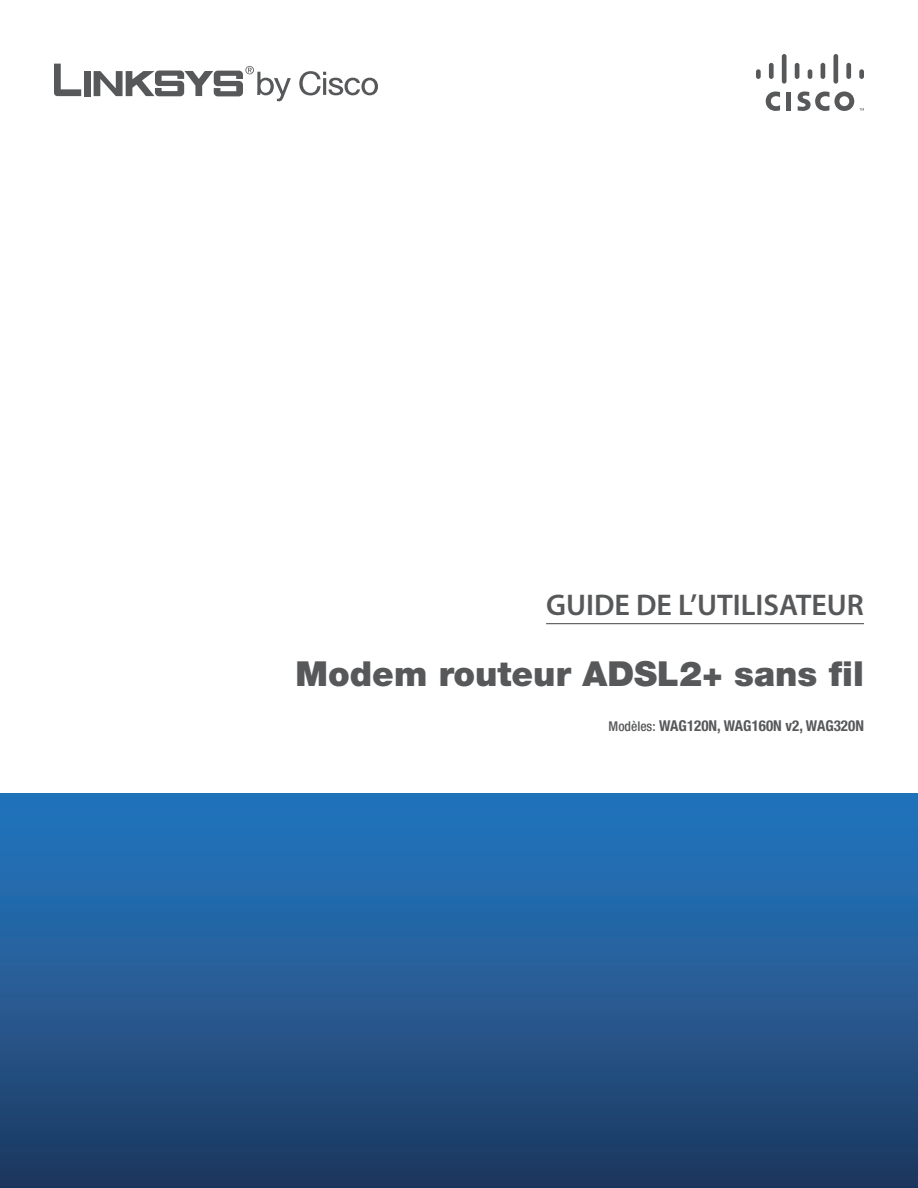
<style>
.page{position:relative;width:918px;height:1188px;background:#fff}
.page>*{position:absolute;margin:0;border:0;box-sizing:border-box;transform-origin:0 0}
.t1{font:900 34.5px "Helvetica Neue";color:#57585a}
.t2{font:600 30px "Myriad Pro";color:#57585a}
.t3{font:700 condensed 15px "Helvetica Neue";color:#57585a}
.s1{font-weight:500;font-size:13.5px}
</style>
<div class="page">
<div style="left:0;top:794px;width:918px;height:394px;background:linear-gradient(to bottom,#2579c3,#213a60)"></div>
<svg style="left:299px;top:71px;width:79px;height:24px"></svg>
<div style="left:84px;top:71px;width:7px;height:25px;background:#57585a"></div>
<svg style="left:54px;top:64px;width:27px;height:32px"></svg>
<svg style="left:94px;top:66px;width:197px;height:35px"></svg>
<hr style="left:787px;top:92px;width:4px;height:19px;background:#57585a">
<svg style="left:766px;top:91px;width:14px;height:20px"></svg>
<div style="left:756px;top:69px;width:5px;height:10px;background:#57585a;border-radius:2px"></div>
<div style="left:769px;top:63px;width:5px;height:16px;background:#57585a;border-radius:2px"></div>
<div style="left:782px;top:54px;width:5px;height:30px;background:#57585a;border-radius:2px"></div>
<hr style="left:795px;top:63px;width:4px;height:16px;background:#57585a;border-radius:2px">
<svg style="left:808px;top:69px;width:4px;height:10px"></svg>
<hr style="left:821px;top:63px;width:4px;height:16px;background:#57585a;border-radius:2px">
<div style="left:833px;top:54px;width:5px;height:30px;background:#57585a;border-radius:2px"></div>
<div style="left:846px;top:63px;width:5px;height:16px;background:#57585a;border-radius:2px"></div>
<div style="left:859px;top:69px;width:5px;height:10px;background:#57585a;border-radius:2px"></div>
<svg style="left:798px;top:91px;width:66px;height:20px"></svg>
<hr style="left:546px;top:623px;width:318px;height:1px;background:#57585a">
<h2 class="t2" style="left:546px;top:586px;width:319px">GUIDE DE L’UTILISATEUR</h2>
<h1 class="t1" style="left:296px;top:653px;width:570px">Modem routeur ADSL2+ sans fil</h1>
<p class="t3" style="left:609px;top:716px;width:257px"><span class="s1">Modèles:</span> WAG120N, WAG160N v2, WAG320N</p>
</div>
